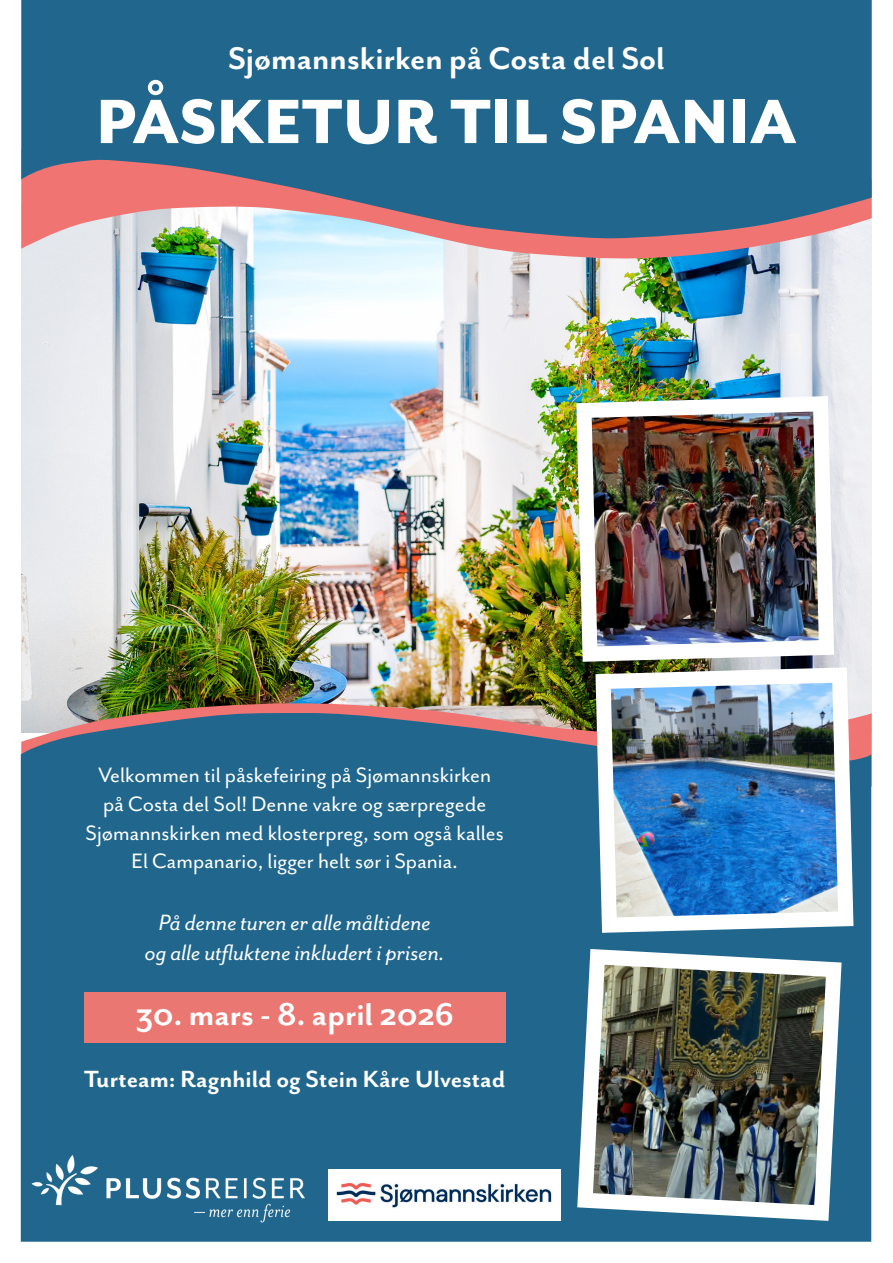
<style>
.page{position:relative;width:893px;height:1263px;background:#fff}
.page>*{position:absolute;margin:0;border:0;box-sizing:border-box;transform-origin:0 0}
.t1{font:800 72px "Mr Eaves San OT";color:#fff}
.t2{font:700 36px "Mr Eaves San OT";color:#fff}
.t3{font:700 27px "Mr Eaves San OT";color:#fff}
.t4{font:italic 25.5px "Mr Eaves San OT";color:#fff}
.t5{font:24px "Mr Eaves San OT";color:#fff}
</style>
<div class="page">
<img style="left:21px;top:260px;width:851px;height:441px">
<img style="left:21px;top:701px;width:851px;height:85px">
<div style="left:21px;top:713px;width:850px;height:529px;background:#21678d"></div>
<img style="left:569px;top:388px;width:273px;height:281px">
<img style="left:569px;top:941px;width:280px;height:288px">
<div style="left:84px;top:992px;width:422px;height:50px;background:#ea7772"></div>
<img style="left:588px;top:660px;width:273px;height:280px">
<img style="left:24px;top:1153px;width:289px;height:71px">
<img style="left:21px;top:239px;width:851px;height:21px">
<svg style="left:21px;top:0;width:851px;height:239px;background:#3d6e8e"></svg>
<img style="left:329px;top:1170px;width:232px;height:50px">
<p class="t2" style="left:228px;top:39px;width:438px">Sjømannskirken på Costa del Sol</p>
<p class="t1" style="left:96px;top:83px;width:702px">PÅSKETUR TIL SPANIA</p>
<p class="t5" style="left:98px;top:762px;width:395px">Velkommen til påskefeiring på Sjømannskirken</p>
<p class="t5" style="left:103px;top:790px;width:385px">på Costa del Sol! Denne vakre og særpregede</p>
<p class="t5" style="left:86px;top:819px;width:420px">Sjømannskirken med klosterpreg, som også kalles</p>
<p class="t5" style="left:131px;top:848px;width:328px">El Campanario, ligger helt sør i Spania.</p>
<p class="t4" style="left:159px;top:908px;width:274px">På denne turen er alle måltidene</p>
<p class="t4" style="left:145px;top:939px;width:301px">og alle utfluktene inkludert i prisen.</p>
<p class="t2" style="left:136px;top:995px;width:319px">30. mars - 8. april 2026</p>
<p class="t3" style="left:84px;top:1064px;width:423px">Turteam: Ragnhild og Stein Kåre Ulvestad</p>
</div>
